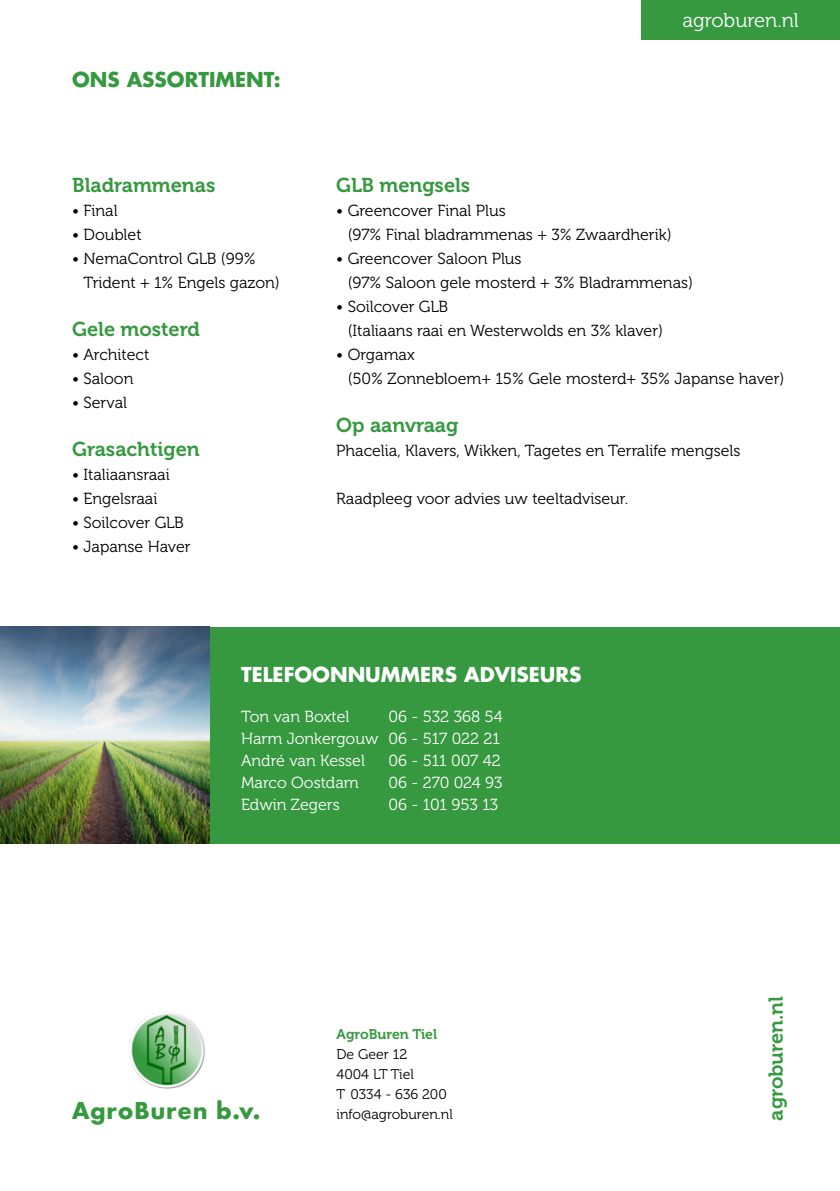
<style>
.page{position:relative;width:840px;height:1191px;background:#fff}
.page>*{position:absolute;margin:0;border:0;box-sizing:border-box;transform-origin:0 0}
.t1{font:700 22.4px "Futura";letter-spacing:.03em;color:#369940}
.t2{font:20px "Museo 700";color:#369940}
.t3{font:700 20px "Futura LT";color:#fff}
.t4{font:700 20px "Futura LT";color:#369940}
.t5{font:20px "Museo 300";color:#fff}
.t6{font:16px/24px "Museo 300";color:#000}
.t7{font:16px "Museo 300";color:#fff}
.t8{font:14px "Museo 300";color:#000}
.t9{font:14px "Museo 700";color:#369940}
</style>
<div class="page">
<div style="left:641px;top:0;width:198px;height:39px;background:#369940"></div>
<div style="left:209px;top:626px;width:630px;height:217px;background:#369940"></div>
<img style="left:0;top:626px;width:209px;height:217px">
<img style="left:129px;top:1012px;width:76px;height:77px">
<p class="t4" style="left:72px;top:66px;width:210px">ONS ASSORTIMENT:</p>
<p class="t2" style="left:72px;top:174px;width:145px">Bladrammenas</p>
<p class="t6" style="left:72px;top:199px;width:47px">• Final</p>
<p class="t6" style="left:72px;top:223px;width:71px">• Doublet</p>
<p class="t6" style="left:83px;top:247px;width:198px;text-indent:-11px">• NemaControl GLB (99%<br>Trident + 1% Engels gazon)</p>
<p class="t2" style="left:72px;top:318px;width:129px">Gele mosterd</p>
<p class="t6" style="left:72px;top:343px;width:79px">• Architect</p>
<p class="t6" style="left:72px;top:367px;width:63px">• Saloon</p>
<p class="t6" style="left:72px;top:391px;width:57px">• Serval</p>
<p class="t2" style="left:72px;top:438px;width:129px">Grasachtigen</p>
<p class="t6" style="left:72px;top:463px;width:99px">• Italiaansraai</p>
<p class="t6" style="left:72px;top:487px;width:87px">• Engelsraai</p>
<p class="t6" style="left:72px;top:511px;width:113px">• Soilcover GLB</p>
<p class="t6" style="left:72px;top:535px;width:120px">• Japanse Haver</p>
<p class="t5" style="left:682px;top:9px;width:118px">agroburen.nl</p>
<p class="t2" style="left:336px;top:174px;width:135px">GLB mengsels</p>
<p class="t6" style="left:347px;top:199px;width:325px;text-indent:-11px">• Greencover Final Plus<br>(97% Final bladrammenas + 3% Zwaardherik)</p>
<p class="t6" style="left:347px;top:247px;width:347px;text-indent:-11px">• Greencover Saloon Plus<br>(97% Saloon gele mosterd + 3% Bladrammenas)</p>
<p class="t6" style="left:347px;top:295px;width:317px;text-indent:-11px">• Soilcover GLB<br>(Italiaans raai en Westerwolds en 3% klaver)</p>
<p class="t6" style="left:347px;top:343px;width:438px;text-indent:-11px">• Orgamax<br>(50% Zonnebloem+ 15% Gele mosterd+ 35% Japanse haver)</p>
<p class="t2" style="left:336px;top:414px;width:123px">Op aanvraag</p>
<p class="t6" style="left:336px;top:439px;width:405px">Phacelia, Klavers, Wikken, Tagetes en Terralife mengsels</p>
<p class="t6" style="left:336px;top:487px;width:293px">Raadpleeg voor advies uw teeltadviseur.</p>
<p class="t3" style="left:241px;top:661px;width:341px">TELEFOONNUMMERS ADVISEURS</p>
<p class="t7" style="left:241px;top:708px;width:110px">Ton van Boxtel</p>
<p class="t7" style="left:388px;top:708px;width:115px">06 - 532 368 54</p>
<p class="t7" style="left:241px;top:730px;width:260px">Harm Jonkergouw 06 - 517 022 21</p>
<p class="t7" style="left:241px;top:752px;width:125px">André van Kessel</p>
<p class="t7" style="left:388px;top:752px;width:114px">06 - 511 007 42</p>
<p class="t7" style="left:241px;top:774px;width:119px">Marco Oostdam</p>
<p class="t7" style="left:388px;top:774px;width:115px">06 - 270 024 93</p>
<p class="t7" style="left:241px;top:796px;width:100px">Edwin Zegers</p>
<p class="t7" style="left:388px;top:796px;width:111px">06 - 101 953 13</p>
<p class="t1" style="left:72px;top:1094px;width:190px">AgroBuren b.v.</p>
<p class="t9" style="left:336px;top:1026px;width:102px">AgroBuren Tiel</p>
<p class="t8" style="left:336px;top:1046px;width:72px">De Geer 12</p>
<p class="t8" style="left:336px;top:1066px;width:79px">4004 LT Tiel</p>
<p class="t8" style="left:336px;top:1086px;width:112px">T 0334 - 636 200</p>
<p class="t8" style="left:336px;top:1106px;width:118px">info@agroburen.nl</p>
<p class="t2" style="left:764px;top:1120px;width:126px;rotate:-90deg">agroburen.nl</p>
</div>
